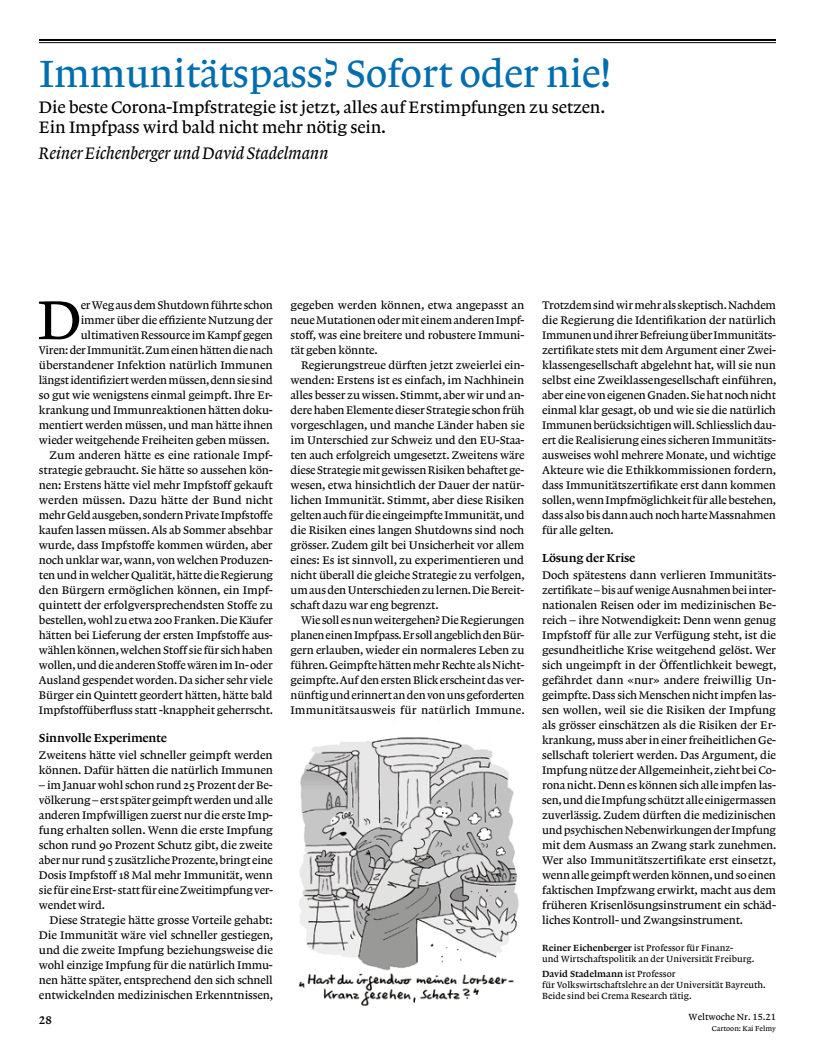
<style>
.page{position:relative;width:815px;height:1063px;background:#fff}
.page>*{position:absolute;margin:0;border:0;box-sizing:border-box;transform-origin:0 0}
.t1{font:57.62px "Lexicon No 1 Roman A Txt";color:#000}
.t2{font:40px "Lexicon No 1 Roman A Tab";letter-spacing:-.01em;color:#006dae}
.t3{font:17.5px/20px "Lexicon No 1 Roman A Tab";letter-spacing:-.01em;color:#000}
.t4{font:17.5px "Lexicon No 1 Italic A Txt";letter-spacing:-.01em;color:#000}
.t5{font:12.25px "Lexicon No 1 Roman C Txt";letter-spacing:-.015em;color:#000}
.t6{font:11.62px/15px "Lexicon No 1 Roman A Txt";letter-spacing:-.015em;color:#000;text-align:justify}
.t7{font:11.62px "Lexicon No 1 Roman C Tab";color:#000}
.t8{font:9.38px/11.2px "Lexicon No 1 Roman A Txt";color:#000}
.t9{font:9.38px "Lexicon No 1 Roman C Tab";color:#000}
.t10{font:9.38px "Lexicon No 1 Roman A Tab";color:#000}
.t11{font:7.5px "Lexicon No 1 Roman A Tab";color:#000}
.s1{font-family:"Lexicon No 1 Roman C Tab"}
.s2{font-family:"Lexicon No 1 Roman A Txt"}
</style>
<div class="page">
<hr style="left:39px;top:39px;width:737px;height:2px;background:#000">
<hr style="left:39px;top:42px;width:737px;height:1px;background:#000">
<img style="left:298px;top:737px;width:221px;height:269px">
<h2 class="t2" style="left:40px;top:52px;width:573px">Immunitätspass? Sofort oder nie!</h2>
<h3 class="t3" style="left:39px;top:98px;width:568px">Die beste Corona-Impfstrategie ist jetzt, alles auf Erstimpfungen zu setzen.<br>Ein Impfpass wird bald nicht mehr nötig sein.</h3>
<h3 class="t4" style="left:39px;top:144px;width:291px">Reiner Eichenberger und David Stadelmann</h3>
<p class="t6" style="left:39px;top:298px;width:236px;text-align:right">er Weg aus dem Shutdown führte schon<br>immer über die effiziente Nutzung der ultimativen Ressource im Kampf gegen<br>Viren: der Immunität. Zum einen hätten die nach überstandener Infektion natürlich Immunen längst identifiziert werden müssen, denn sie sind so gut wie wenigstens einmal geimpft. Ihre Er&shy;krankung und Immunreaktionen hätten doku&shy;mentiert werden müssen, und man hätte ihnen wieder weitgehende Freiheiten geben müssen.<br>Zum anderen hätte es eine rationale Impf&shy;strategie gebraucht. Sie hätte so aussehen kön&shy;nen: Erstens hätte viel mehr Impfstoff gekauft werden müssen. Dazu hätte der Bund nicht mehr Geld ausgeben, sondern Private Impfstoffe kaufen lassen müssen. Als ab Sommer absehbar wurde, dass Impfstoffe kommen würden, aber noch unklar war, wann, von welchen Produzen&shy;ten und in welcher Qualität, hätte die Regierung den Bürgern ermöglichen können, ein Impf&shy;quintett der erfolgversprechendsten Stoffe zu bestellen, wohl zu etwa 200 Franken. Die Käufer hätten bei Lieferung der ersten Impfstoffe aus&shy;wählen können, welchen Stoff sie für sich haben wollen, und die anderen Stoffe wären im In- oder Ausland gespendet worden. Da sicher sehr viele Bürger ein Quintett geordert hätten, hätte bald Impfstoffüberfluss statt -knappheit geherrscht.</p>
<p class="t5" style="left:39px;top:731px;width:129px">Sinnvolle Experimente</p>
<p class="t6" style="left:39px;top:748px;width:235px">Zweitens hätte viel schneller geimpft werden können. Dafür hätten die natürlich Immunen</p>
<p class="t6" style="left:39px;top:778px;width:235px">– im Januar wohl schon rund 25 Prozent der Be&shy;völkerung – erst später geimpft werden und alle anderen Impfwilligen zuerst nur die erste Imp&shy;fung erhalten sollen. Wenn die erste Impfung schon rund 90 Prozent Schutz gibt, die zweite aber nur rund 5 zusätzliche Prozente, bringt eine Dosis Impfstoff 18 Mal mehr Immunität, wenn sie für eine Erst- statt für eine Zweitimpfung ver&shy;wendet wird.</p>
<p class="t6" style="left:39px;top:913px;width:236px;text-indent:11px">Diese Strategie hätte grosse Vorteile gehabt:<br>Die Immunität wäre viel schneller gestiegen, und die zweite Impfung beziehungsweise die wohl einzige Impfung für die natürlich Immu&shy;nen hätte später, entsprechend den sich schnell entwickelnden medizinischen Erkenntnissen,</p>
<h1 class="t1" style="left:38px;top:288px;width:45px">D</h1>
<p class="t6" style="left:291px;top:298px;width:235px">gegeben werden können, etwa angepasst an neue Mutationen oder mit einem anderen Impf&shy;stoff, was eine breitere und robustere Immuni&shy;tät geben könnte.</p>
<p class="t6" style="left:291px;top:358px;width:236px;text-indent:11px">Regierungstreue dürften jetzt zweierlei ein&shy;wenden: Erstens ist es einfach, im Nachhinein alles besser zu wissen. Stimmt, aber wir und an&shy;dere haben Elemente dieser Strategie schon früh vorgeschlagen, und manche Länder haben sie im Unterschied zur Schweiz und den EU-Staa&shy;ten auch erfolgreich umgesetzt. Zweitens wäre diese Strategie mit gewissen Risiken behaftet ge&shy;wesen, etwa hinsichtlich der Dauer der natür&shy;lichen Immunität. Stimmt, aber diese Risiken gelten auch für die eingeimpfte Immunität, und die Risiken eines langen Shutdowns sind noch grösser. Zudem gilt bei Unsicherheit vor allem eines: Es ist sinnvoll, zu experimentieren und nicht überall die gleiche Strategie zu verfolgen, um aus den Unterschieden zu lernen. Die Bereit&shy;schaft dazu war eng begrenzt.</p>
<p class="t6" style="left:291px;top:613px;width:236px;text-indent:11px">Wie soll es nun weitergehen? Die Regierungen planen einen Impfpass. Er soll angeblich den Bür&shy;gern erlauben, wieder ein normaleres Leben zu führen. Geimpfte hätten mehr Rechte als Nicht&shy;geimpfte. Auf den ersten Blick erscheint das ver&shy;nünftig und erinnert an den von uns geforderten Immunitätsausweis für natürlich Immune.</p>
<p class="t6" style="left:542px;top:298px;width:236px">Trotzdem sind wir mehr als skeptisch. Nachdem die Regierung die Identifikation der natürlich Immunen und ihrer Befreiung über Immunitäts&shy;zertifikate stets mit dem Argument einer Zwei&shy;klassengesellschaft abgelehnt hat, will sie nun selbst eine Zweiklassengesellschaft einführen, aber eine von eigenen Gnaden. Sie hat noch nicht einmal klar gesagt, ob und wie sie die natürlich Immunen berücksichtigen will. Schliesslich dau&shy;ert die Realisierung eines sicheren Immunitäts&shy;ausweises wohl mehrere Monate, und wichtige Akteure wie die Ethikkommissionen fordern, dass Immunitätszertifikate erst dann kommen sollen, wenn Impfmöglichkeit für alle bestehen, dass also bis dann auch noch harte Massnahmen für alle gelten.</p>
<p class="t5" style="left:542px;top:551px;width:95px">Lösung der Krise</p>
<p class="t6" style="left:542px;top:568px;width:236px">Doch spätestens dann verlieren Immunitäts&shy;zertifikate – bis auf wenige Ausnahmen bei inter&shy;nationalen Reisen oder im medizinischen Be&shy;reich – ihre Notwendigkeit: Denn wenn genug Impfstoff für alle zur Verfügung steht, ist die gesundheitliche Krise weitgehend gelöst. Wer sich ungeimpft in der Öffentlichkeit bewegt, gefährdet dann «nur» andere freiwillig Un&shy;geimpfte. Dass sich Menschen nicht impfen las&shy;sen wollen, weil sie die Risiken der Impfung als grösser einschätzen als die Risiken der Er&shy;krankung, muss aber in einer freiheitlichen Ge&shy;sellschaft toleriert werden. Das Argument, die Impfung nütze der Allgemeinheit, zieht bei Co&shy;rona nicht. Denn es können sich alle impfen las&shy;sen, und die Impfung schützt alle einigermassen zuverlässig. Zudem dürften die medizinischen und psychischen Nebenwirkungen der Impfung mit dem Ausmass an Zwang stark zunehmen.<br>Wer also Immunitätszertifikate erst einsetzt, wenn alle geimpft werden können, und so einen faktischen Impfzwang erwirkt, macht aus dem früheren Krisenlösungsinstrument ein schäd&shy;liches Kontroll- und Zwangsinstrument.</p>
<p class="t8" style="left:542px;top:942px;width:214px"><span class="s1">Reiner Eichenberger</span> ist Professor für Finanz-<br>und Wirtschaftspolitik an der Universität Freiburg.</p>
<p class="t9" style="left:542px;top:968px;width:135px">David Stadelmann <span class="s2">ist Professor</span></p>
<p class="t8" style="left:542px;top:979px;width:225px">für Volkswirtschaftslehre an der Universität Bayreuth.<br>Beide sind bei Crema Research tätig.</p>
<p class="t7" style="left:39px;top:1014px;width:14px">28</p>
<p class="t10" style="left:689px;top:1012px;width:89px">Weltwoche Nr. 15.21</p>
<p class="t11" style="left:712px;top:1024px;width:66px">Cartoon: Kai Felmy</p>
</div>
